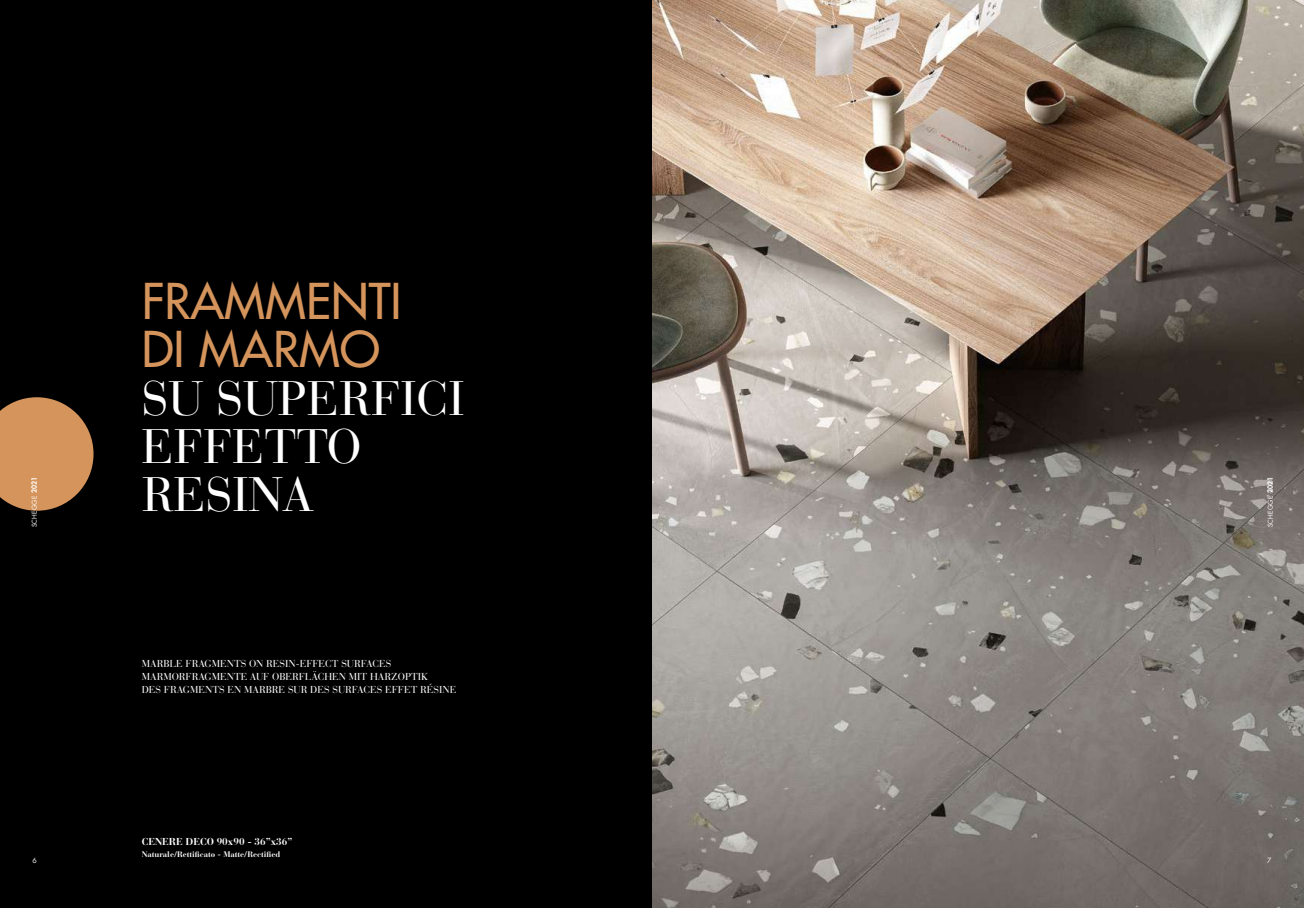
<style>
.page{position:relative;width:1304px;height:908px;background:#fff}
.page>*{position:absolute;margin:0;border:0;box-sizing:border-box;transform-origin:0 0}
.t1{font:48px/48px "Bauer Bodoni Std";color:#fff}
.t2{font:500 48px/48px "Futura Std";color:#d5945b}
.t3{font:10px/13px "Bauer Bodoni Std";color:#fff}
.t4{font:700 10px "Bauer Bodoni Std";color:#fff}
.t5{font:700 8px "Bauer Bodoni Std";color:#fff}
.t6{font:7px "Futura Std";color:#fff}
.t7{font:6.5px "Futura Std";letter-spacing:.025em;color:#fff}
.s1{font-weight:800;font-size:7px}
</style>
<div class="page">
<img style="left:652px;top:0;width:652px;height:907px">
<div style="left:0;top:0;width:652px;height:907px;background:#000"></div>
<svg style="left:0;top:397px;width:94px;height:113px;background:#b37c4c"></svg>
<p class="t7" style="left:30px;top:527px;width:52px;rotate:-90deg">SCHEGGE <span class="s1">2021</span></p>
<p class="t6" style="left:33px;top:855px;width:6px">6</p>
<h1 class="t2" style="left:142px;top:277px;width:261px">FRAMMENTI<br>DI MARMO</h1>
<h1 class="t1" style="left:142px;top:374px;width:324px">SU SUPERFICI<br>EFFETTO<br>RESINA</h1>
<p class="t3" style="left:142px;top:657px;width:316px">MARBLE FRAGMENTS ON RESIN-EFFECT SURFACES<br>MARMORFRAGMENTE AUF OBERFLÄCHEN MIT HARZOPTIK<br>DES FRAGMENTS EN MARBRE SUR DES SURFACES EFFET RÉSINE</p>
<p class="t4" style="left:142px;top:835px;width:152px">CENERE DECO 90x90 - 36”x36”</p>
<p class="t5" style="left:142px;top:848px;width:140px">Naturale/Rettificato - Matte/Rectified</p>
<p class="t7" style="left:1266px;top:527px;width:52px;rotate:-90deg">SCHEGGE <span class="s1">2021</span></p>
<p class="t6" style="left:1267px;top:855px;width:6px">7</p>
</div>
